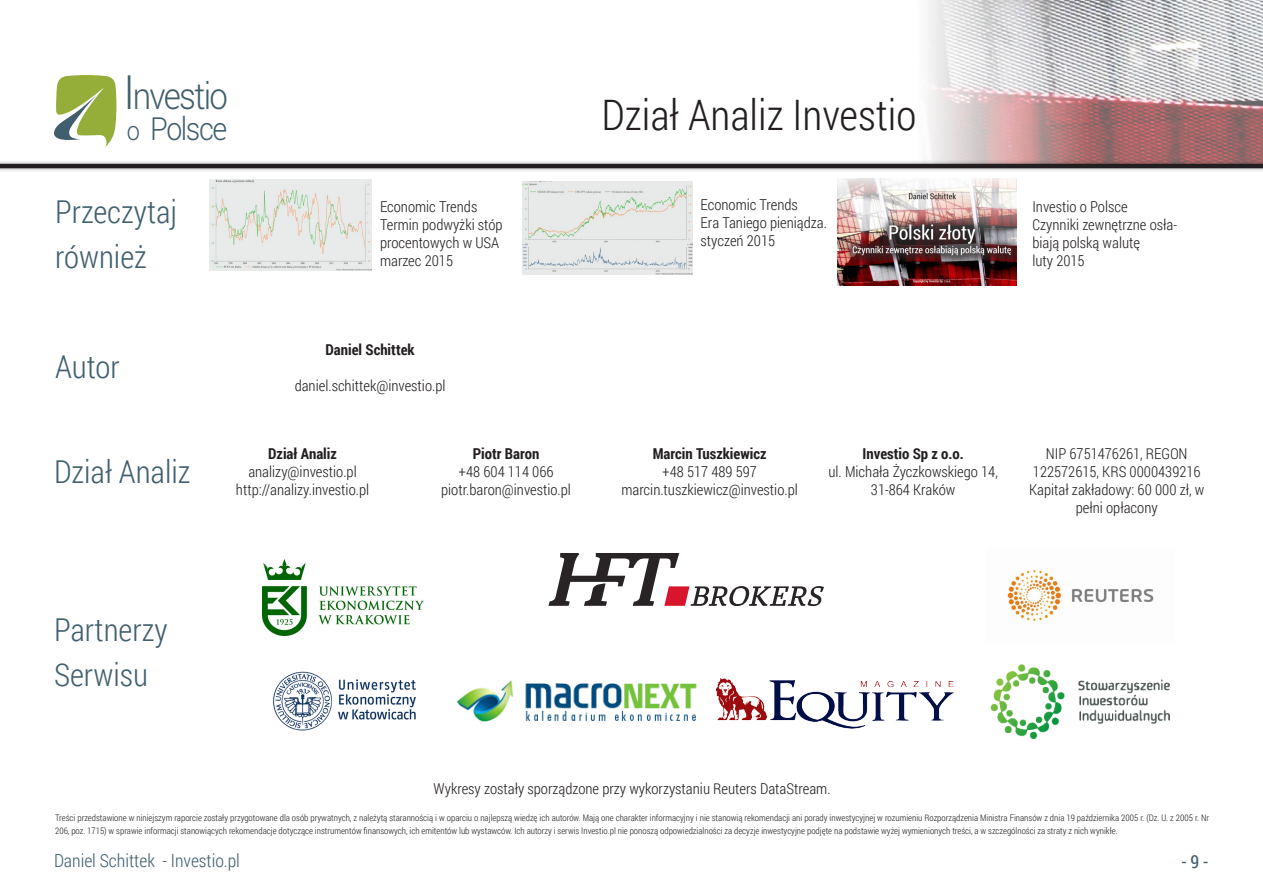
<style>
.page{position:relative;width:1263px;height:893px;background:#fff}
.page>*{position:absolute;margin:0;border:0;box-sizing:border-box;transform-origin:0 0}
.naglowek{font:300 42px "Roboto Condensed";color:#231f20}
.t1{font:300 36.75px "Roboto";letter-spacing:-.05em;color:#405e6b;scale:.9 1}
.t2{font:300 31.8px "Roboto";letter-spacing:-.05em;color:#405e6b;scale:.9 1}
.naglowek-2{font:300 31.5px/45px "Roboto Condensed";color:#42606f}
.t3{font:300 18px "Roboto Condensed";color:#42606f}
.t4{font:18px "Roboto Condensed";color:#42606f}
.Podstawowy_akapitowy{font:300 15px/18px "Roboto Condensed";color:#231f20;text-align:center}
.t5{font:700 15px "Roboto Condensed";color:#231f20}
.t6{font:300 9px/13.5px "Roboto Condensed";color:#231f20}
.s1{font-size:47.4px}
.s2{font-size:26.25px}
</style>
<div class="page">
<img style="left:928px;top:0;width:335px;height:159px">
<svg style="left:54px;top:75px;width:63px;height:72px"></svg>
<div style="left:0;top:159px;width:1263px;height:14px;background:#231f20;opacity:.4"></div>
<hr style="left:0;top:164px;width:1263px;height:4px;background:#231f20">
<img style="left:523px;top:181px;width:170px;height:93px">
<img style="left:273px;top:671px;width:143px;height:60px">
<img style="left:263px;top:559px;width:161px;height:77px">
<img style="left:1007px;top:569px;width:147px;height:53px">
<img style="left:716px;top:678px;width:238px;height:50px">
<img style="left:991px;top:664px;width:179px;height:74px">
<img style="left:838px;top:179px;width:179px;height:106px">
<img style="left:210px;top:180px;width:162px;height:91px">
<svg style="left:548px;top:553px;width:276px;height:53px"></svg>
<img style="left:456px;top:680px;width:241px;height:42px">
<h2 class="t1" style="left:123px;top:70px;width:118px"><span class="s1">I</span>nvestio</h2>
<h3 class="t2" style="left:127px;top:107px;width:113px"><span class="s2">o</span> Polsce</h3>
<p class="naglowek-2" style="left:55px;top:188px;width:124px">Przeczytaj również</p>
<p class="Podstawowy_akapitowy" style="left:380px;top:197px;width:124px;text-align:left">Economic Trends<br>Termin podwyżki stóp procentowych w USA</p>
<p class="Podstawowy_akapitowy" style="left:380px;top:251px;width:75px">marzec 2015</p>
<p class="naglowek-2" style="left:55px;top:343px;width:66px">Autor</p>
<p class="naglowek-2" style="left:54px;top:448px;width:138px">Dział Analiz</p>
<p class="t5" style="left:325px;top:339px;width:91px">Daniel Schittek</p>
<p class="Podstawowy_akapitowy" style="left:295px;top:376px;width:152px">daniel.schittek@investio.pl</p>
<p class="t5" style="left:268px;top:443px;width:70px">Dział Analiz</p>
<p class="Podstawowy_akapitowy" style="left:248px;top:462px;width:110px">analizy@investio.pl</p>
<p class="Podstawowy_akapitowy" style="left:236px;top:480px;width:135px">http://analizy.investio.pl</p>
<p class="t5" style="left:473px;top:443px;width:68px">Piotr Baron</p>
<p class="Podstawowy_akapitowy" style="left:441px;top:462px;width:131px">+48 604 114 066 piotr.baron@investio.pl</p>
<p class="naglowek" style="left:602px;top:86px;width:316px">Dział Analiz Investio</p>
<p class="Podstawowy_akapitowy" style="left:701px;top:195px;width:99px">Economic Trends</p>
<p class="Podstawowy_akapitowy" style="left:701px;top:213px;width:128px;text-align:left">Era Taniego pieniądza. styczeń 2015</p>
<p class="Podstawowy_akapitowy" style="left:1032px;top:197px;width:97px">Investio o Polsce</p>
<p class="Podstawowy_akapitowy" style="left:1032px;top:215px;width:146px;text-align:left">Czynniki zewnętrzne osła&shy;biają polską walutę</p>
<p class="Podstawowy_akapitowy" style="left:1032px;top:251px;width:54px">luty 2015</p>
<p class="t5" style="left:653px;top:443px;width:115px">Marcin Tuszkiewicz</p>
<p class="Podstawowy_akapitowy" style="left:662px;top:462px;width:96px">+48 517 489 597</p>
<p class="Podstawowy_akapitowy" style="left:621px;top:480px;width:178px">marcin.tuszkiewicz@investio.pl</p>
<p class="t5" style="left:863px;top:443px;width:103px">Investio Sp z o.o.</p>
<p class="Podstawowy_akapitowy" style="left:828px;top:462px;width:171px">ul. Michała Życzkowskiego 14,<br>31-864 Kraków</p>
<p class="Podstawowy_akapitowy" style="left:1033px;top:444px;width:169px">NIP 6751476261, REGON<br>122572615, KRS 0000439216</p>
<p class="Podstawowy_akapitowy" style="left:1029px;top:480px;width:177px">Kapitał zakładowy: 60 000 zł, w pełni opłacony</p>
<p class="naglowek-2" style="left:54px;top:606px;width:115px">Partnerzy<br>Serwisu</p>
<p class="Podstawowy_akapitowy" style="left:434px;top:779px;width:398px">Wykresy zostały sporządzone przy wykorzystaniu Reuters DataStream.</p>
<p class="t6" style="left:55px;top:811px;width:1155px">Treści przedstawione w niniejszym raporcie zostały przygotowane dla osób prywatnych, z należytą starannością i w oparciu o najlepszą wiedzę ich autorów. Mają one charakter informacyjny i nie stanowią rekomendacji ani porady inwestycyjnej w rozumieniu Rozporządzenia Ministra Finansów z dnia 19 października 2005 r. (Dz. U. z 2005 r. Nr<br>206, poz. 1715) w sprawie informacji stanowiących rekomendacje dotyczące instrumentów finansowych, ich emitentów lub wystawców. Ich autorzy i serwis Investio.pl nie ponoszą odpowiedzialności za decyzje inwestycyjne podjęte na podstawie wyżej wymienionych treści, a w szczególności za straty z nich wynikłe.</p>
<h3 class="t3" style="left:54px;top:848px;width:187px">Daniel Schittek - Investio.pl</h3>
<h3 class="t4" style="left:1181px;top:849px;width:29px">- 9 -</h3>
</div>
